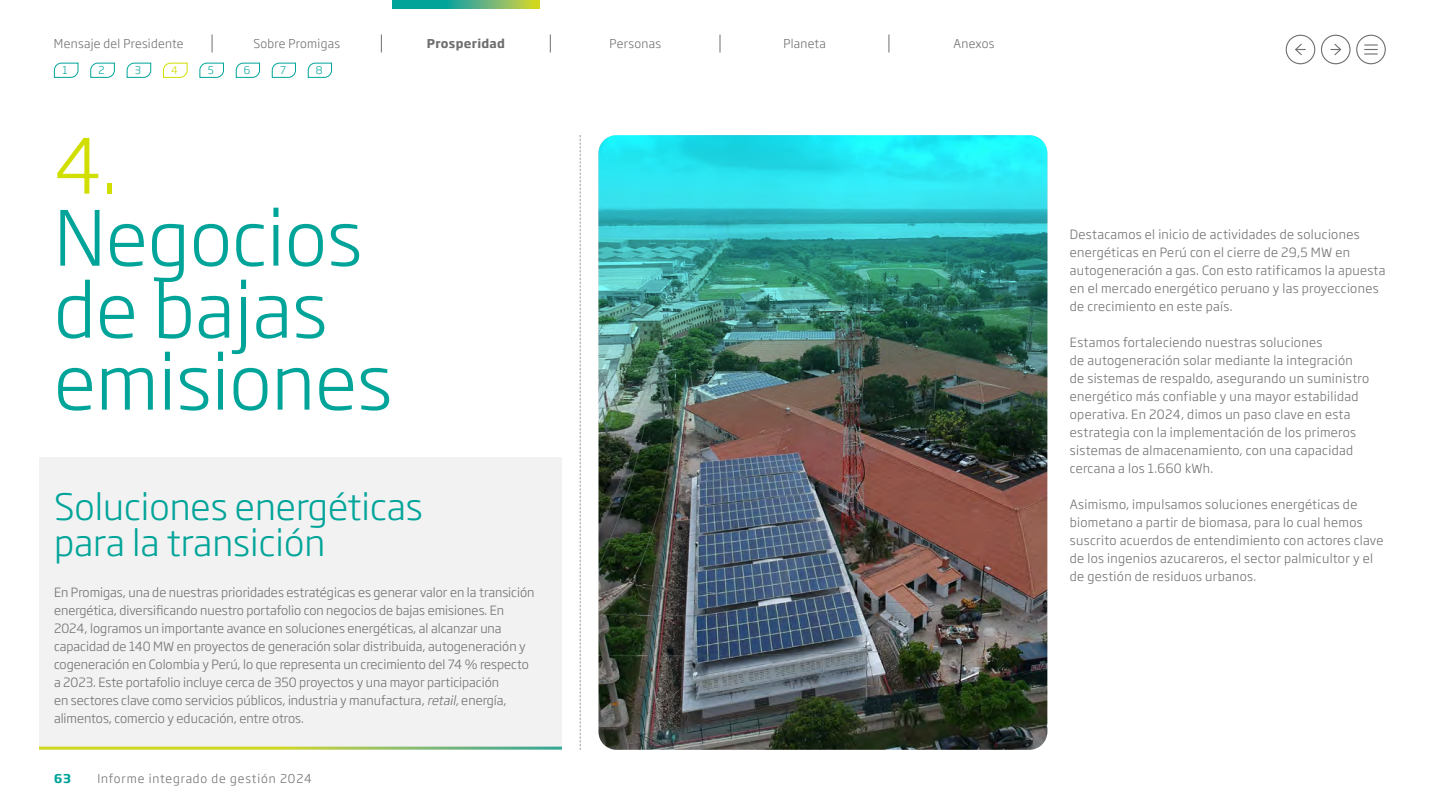
<style>
.page{position:relative;width:1440px;height:810px;background:#fff}
.page>*{position:absolute;margin:0;border:0;box-sizing:border-box;transform-origin:0 0}
.t1{font:300 75px/72px "Soho Gothic Pro";color:#00a499}
.t2{font:300 75px "Soho Gothic Pro";color:#d0df00}
.t3{font:300 36px/36px "Soho Gothic Pro";color:#00a499}
.t4{font:300 12.6px/18px "Soho Gothic Pro";letter-spacing:.01em;color:#706f6f}
.t5{font:300 12px "Soho Gothic Pro";letter-spacing:.025em;color:#706f6f}
.t6{font:300 12px "Soho Gothic Pro";letter-spacing:.075em;color:#706f6f}
.t7{font:700 12px "Soho Gothic Pro";letter-spacing:.025em;color:#706f6f}
.t8{font:700 12px "Soho Gothic Pro";color:#00a499}
.t9{font:300 10.5px "Soho Gothic Pro";color:#00a499}
.t10{font:300 10.5px "Soho Gothic Pro";color:#d0df00}
.s1{font-style:italic}
</style>
<div class="page">
<img style="left:598px;top:135px;width:449px;height:615px">
<img style="left:598px;top:135px;width:449px;height:357px;border-radius:18px">
<div style="left:39px;top:458px;width:523px;height:292px;background:#f2f2f2"></div>
<hr style="left:39px;top:747px;width:523px;height:3px;background:#fff">
<svg style="left:580px;top:135px;width:1px;height:615px"></svg>
<div style="left:1286px;top:35px;width:29px;height:29px;border:1px solid #706f6f;border-radius:50%"></div>
<svg style="left:1295px;top:43px;width:10px;height:13px"></svg>
<div style="left:1321px;top:35px;width:30px;height:29px;border:1px solid #706f6f;border-radius:50%"></div>
<svg style="left:1331px;top:43px;width:10px;height:12px"></svg>
<div style="left:1356px;top:35px;width:30px;height:29px;border:1px solid #706f6f;border-radius:50%"></div>
<svg style="left:1365px;top:44px;width:12px;height:11px"></svg>
<svg style="left:381px;top:34px;width:1px;height:18px"></svg>
<svg style="left:212px;top:34px;width:1px;height:18px"></svg>
<svg style="left:550px;top:34px;width:1px;height:18px"></svg>
<svg style="left:720px;top:34px;width:1px;height:18px"></svg>
<svg style="left:889px;top:34px;width:1px;height:18px"></svg>
<svg style="left:393px;top:0;width:146px;height:9px"></svg>
<svg style="left:54px;top:62px;width:25px;height:16px"></svg>
<svg style="left:236px;top:62px;width:24px;height:16px"></svg>
<svg style="left:272px;top:62px;width:24px;height:16px"></svg>
<svg style="left:308px;top:62px;width:24px;height:16px"></svg>
<svg style="left:126px;top:62px;width:26px;height:16px"></svg>
<svg style="left:90px;top:62px;width:25px;height:16px"></svg>
<svg style="left:163px;top:62px;width:25px;height:16px"></svg>
<svg style="left:199px;top:62px;width:25px;height:16px"></svg>
<p class="t5" style="left:54px;top:34px;width:131px">Mensaje del Presidente</p>
<p class="t5" style="left:253px;top:34px;width:88px">Sobre Promigas</p>
<p class="t7" style="left:427px;top:34px;width:80px">Prosperidad</p>
<p class="t5" style="left:610px;top:34px;width:53px">Personas</p>
<p class="t5" style="left:783px;top:34px;width:44px">Planeta</p>
<p class="t5" style="left:953px;top:34px;width:42px">Anexos</p>
<p class="t9" style="left:63px;top:62px;width:7px">1</p>
<p class="t9" style="left:99px;top:62px;width:8px">2</p>
<p class="t9" style="left:135px;top:62px;width:8px">3</p>
<p class="t10" style="left:171px;top:62px;width:8px">4</p>
<p class="t9" style="left:208px;top:62px;width:8px">5</p>
<p class="t9" style="left:244px;top:62px;width:8px">6</p>
<p class="t9" style="left:280px;top:62px;width:7px">7</p>
<p class="t9" style="left:316px;top:62px;width:8px">8</p>
<h1 class="t2" style="left:54px;top:108px;width:65px">4.</h1>
<h1 class="t1" style="left:54px;top:198px;width:340px">Negocios de bajas emisiones</h1>
<h2 class="t3" style="left:54px;top:487px;width:370px">Soluciones energéticas para la transición</h2>
<p class="t4" style="left:54px;top:583px;width:482px">En Promigas, una de nuestras prioridades estratégicas es generar valor en la transición energética, diversificando nuestro portafolio con negocios de bajas emisiones. En 2024, logramos un importante avance en soluciones energéticas, al alcanzar una capacidad de 140 MW en proyectos de generación solar distribuida, autogeneración y cogeneración en Colombia y Perú, lo que representa un crecimiento del 74 % respecto a 2023. Este portafolio incluye cerca de 350 proyectos y una mayor participación<br>en sectores clave como servicios públicos, industria y manufactura, <span class="s1">retail,</span>energía, alimentos, comercio y educación, entre otros.</p>
<p class="t8" style="left:54px;top:769px;width:18px">63</p>
<p class="t6" style="left:98px;top:769px;width:216px">Informe integrado de gestión 2024</p>
<p class="t4" style="left:1070px;top:225px;width:317px">Destacamos el inicio de actividades de soluciones energéticas en Perú con el cierre de 29,5 MW en autogeneración a gas. Con esto ratificamos la apuesta en el mercado energético peruano y las proyecciones de crecimiento en este país.</p>
<p class="t4" style="left:1070px;top:333px;width:301px">Estamos fortaleciendo nuestras soluciones<br>de autogeneración solar mediante la integración de sistemas de respaldo, asegurando un suministro energético más confiable y una mayor estabilidad operativa. En 2024, dimos un paso clave en esta estrategia con la implementación de los primeros sistemas de almacenamiento, con una capacidad cercana a los 1.660 kWh.</p>
<p class="t4" style="left:1070px;top:495px;width:315px">Asimismo, impulsamos soluciones energéticas de biometano a partir de biomasa, para lo cual hemos suscrito acuerdos de entendimiento con actores clave de los ingenios azucareros, el sector palmicultor y el de gestión de residuos urbanos.</p>
</div>
